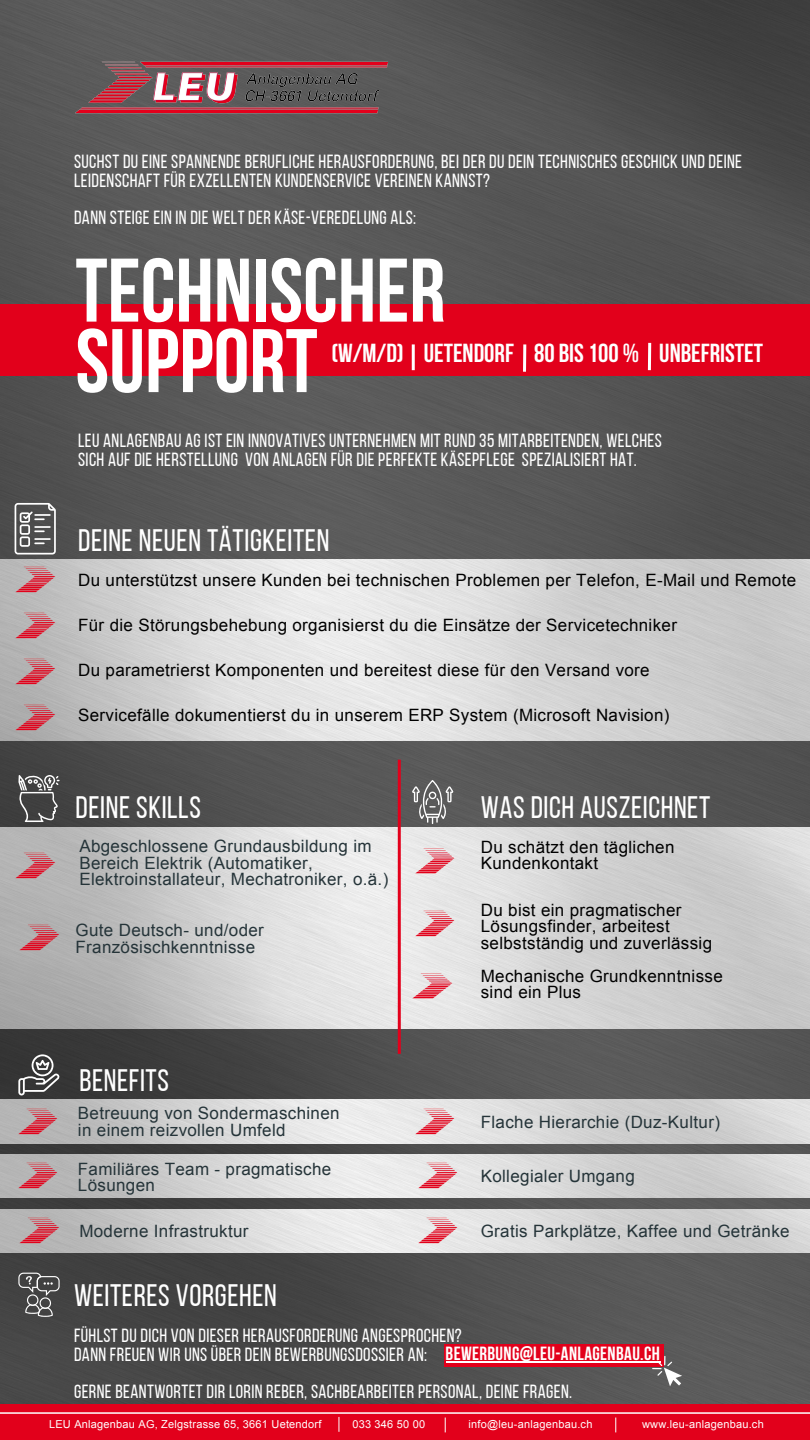
<style>
.page{position:relative;width:810px;height:1440px;background:#fff}
.page>*{position:absolute;margin:0;border:0;box-sizing:border-box;transform-origin:0 0}
.t1{font:700 90px/70.5px "Bebas Neue";color:#fff}
.t2{font:31px "Bebas Neue";letter-spacing:.02em;color:#fff}
.t3{font:700 26px "Bebas Neue";color:#fff}
.t4{font:19px/18.8px "Bebas Neue";letter-spacing:.02em;color:#fff}
.t5{font:700 19px "Bebas Neue";letter-spacing:.02em;color:#fff}
.t6{font:17px/16.5px "Arial";letter-spacing:.02em;color:#000}
.t7{font:17px/16.7px "Arial";letter-spacing:.02em;color:#253439}
.t8{font:11px "Arial";letter-spacing:.02em;color:#fff}
</style>
<div class="page">
<img style="left:0;top:0;width:809px;height:1405px">
<div style="left:0;top:305px;width:810px;height:71px;background:#e2001b"></div>
<img style="left:0;top:560px;width:810px;height:181px">
<img style="left:0;top:827px;width:810px;height:201px">
<img style="left:11px;top:849px;width:49px;height:34px">
<img style="left:410px;top:844px;width:50px;height:35px">
<img style="left:410px;top:907px;width:50px;height:34px">
<img style="left:408px;top:969px;width:49px;height:35px">
<svg style="left:18px;top:775px;width:42px;height:47px;background:#676767"></svg>
<svg style="left:412px;top:780px;width:41px;height:44px;background:#7a7a7a"></svg>
<svg style="left:15px;top:503px;width:41px;height:52px;background:#7e7e7e"></svg>
<img style="left:11px;top:563px;width:49px;height:34px">
<img style="left:11px;top:609px;width:49px;height:34px">
<img style="left:11px;top:655px;width:49px;height:34px">
<img style="left:11px;top:701px;width:49px;height:34px">
<svg style="left:18px;top:1054px;width:42px;height:41px;background:#656565"></svg>
<img style="left:0;top:1100px;width:810px;height:43px">
<img style="left:0;top:1154px;width:810px;height:44px">
<img style="left:13px;top:1105px;width:50px;height:34px">
<img style="left:13px;top:1159px;width:50px;height:34px">
<img style="left:0;top:1209px;width:810px;height:44px">
<img style="left:15px;top:1214px;width:49px;height:34px">
<img style="left:410px;top:1105px;width:50px;height:34px">
<img style="left:413px;top:1159px;width:50px;height:34px">
<img style="left:413px;top:1214px;width:50px;height:34px">
<div style="left:444px;top:1345px;width:220px;height:22px;background:#e2001b"></div>
<svg style="left:18px;top:1273px;width:42px;height:44px;background:#626262"></svg>
<hr style="left:398px;top:760px;width:3px;height:294px;background:#e3001b">
<svg style="left:652px;top:1356px;width:30px;height:30px"></svg>
<div style="left:0;top:1405px;width:810px;height:35px;background:#e2001b"></div>
<hr style="left:0;top:1412px;width:810px;height:2px;background:#fff">
<svg style="left:339px;top:1417px;width:1px;height:15px"></svg>
<img style="left:15px;top:921px;width:49px;height:34px">
<svg style="left:445px;top:1418px;width:1px;height:14px"></svg>
<svg style="left:615px;top:1418px;width:1px;height:14px"></svg>
<hr style="left:446px;top:1361px;width:214px;height:2px;background:#fff">
<hr style="left:412px;top:344px;width:3px;height:26px;background:#fff">
<svg style="left:523px;top:344px;width:4px;height:28px"></svg>
<svg style="left:647px;top:342px;width:5px;height:29px"></svg>
<img style="left:70px;top:54px;width:324px;height:67px">
<p class="t4" style="left:74px;top:154px;width:670px">SUCHST DU EINE SPANNENDE BERUFLICHE HERAUSFORDERUNG, BEI DER DU DEIN TECHNISCHES GESCHICK UND DEINE<br>LEIDENSCHAFT FÜR EXZELLENTEN KUNDENSERVICE VEREINEN KANNST?</p>
<p class="t4" style="left:74px;top:210px;width:344px">DANN STEIGE EIN IN DIE WELT DER KÄSE-VEREDELUNG ALS:</p>
<p class="t1" style="left:76px;top:264px;width:371px">TECHNISCHER<br>SUPPORT</p>
<p class="t3" style="left:332px;top:342px;width:433px">(W/M/D) UETENDORF 80 BIS 100 % UNBEFRISTET</p>
<p class="t4" style="left:78px;top:433px;width:585px">LEU ANLAGENBAU AG IST EIN INNOVATIVES UNTERNEHMEN MIT RUND 35 MITARBEITENDEN, WELCHES<br>SICH AUF DIE HERSTELLUNG VON ANLAGEN FÜR DIE PERFEKTE KÄSEPFLEGE SPEZIALISIERT HAT.</p>
<h6 class="t2" style="left:78px;top:528px;width:253px">DEINE NEUEN TÄTIGKEITEN</h6>
<p class="t6" style="left:78px;top:572px;width:719px">Du unterstützst unsere Kunden bei technischen Problemen per Telefon, E-Mail und Remote</p>
<p class="t6" style="left:78px;top:617px;width:600px">Für die Störungsbehebung organisierst du die Einsätze der Servicetechniker</p>
<p class="t6" style="left:78px;top:662px;width:573px">Du parametrierst Komponenten und bereitest diese für den Versand vore</p>
<p class="t6" style="left:78px;top:706px;width:593px">Servicefälle dokumentierst du in unserem ERP System (Microsoft Navision)</p>
<p class="t2" style="left:76px;top:795px;width:127px">DEINE SKILLS</p>
<h6 class="t2" style="left:481px;top:795px;width:231px">WAS DICH AUSZEICHNET</h6>
<p class="t7" style="left:79px;top:838px;width:310px">Abgeschlossene Grundausbildung im<br>Bereich Elektrik (Automatiker,<br>Elektroinstallateur, Mechatroniker, o.ä.)</p>
<p class="t6" style="left:481px;top:839px;width:195px">Du schätzt den täglichen<br>Kundenkontakt</p>
<p class="t6" style="left:481px;top:902px;width:233px">Du bist ein pragmatischer<br>Lösungsfinder, arbeitest selbstständig und zuverlässig</p>
<p class="t6" style="left:481px;top:968px;width:244px">Mechanische Grundkenntnisse sind ein Plus</p>
<p class="t7" style="left:76px;top:922px;width:190px">Gute Deutsch- und/oder<br>Französischkenntnisse</p>
<h6 class="t2" style="left:79px;top:1067px;width:91px">BENEFITS</h6>
<p class="t7" style="left:78px;top:1105px;width:263px">Betreuung von Sondermaschinen</p>
<p class="t7" style="left:78px;top:1121px;width:209px">in einem reizvollen Umfeld</p>
<p class="t7" style="left:78px;top:1161px;width:255px">Familiäres Team - pragmatische<br>Lösungen</p>
<p class="t7" style="left:79px;top:1223px;width:171px">Moderne Infrastruktur</p>
<p class="t2" style="left:74px;top:1283px;width:204px">WEITERES VORGEHEN</p>
<p class="t7" style="left:481px;top:1114px;width:241px">Flache Hierarchie (Duz-Kultur)</p>
<h6 class="t7" style="left:481px;top:1168px;width:156px">Kollegialer Umgang</h6>
<p class="t7" style="left:481px;top:1223px;width:310px">Gratis Parkplätze, Kaffee und Getränke</p>
<h5 class="t4" style="left:74px;top:1328px;width:389px">FÜHLST DU DICH VON DIESER HERAUSFORDERUNG ANGESPROCHEN?<br>DANN FREUEN WIR UNS ÜBER DEIN BEWERBUNGSDOSSIER AN:</h5>
<p class="t4" style="left:74px;top:1384px;width:500px">GERNE BEANTWORTET DIR LORIN REBER, SACHBEARBEITER PERSONAL, DEINE FRAGEN.</p>
<p class="t5" style="left:446px;top:1346px;width:216px">BEWERBUNG@LEU-ANLAGENBAU.CH</p>
<p class="t8" style="left:49px;top:1418px;width:274px">LEU Anlagenbau AG, Zelgstrasse 65, 3661 Uetendorf</p>
<p class="t8" style="left:352px;top:1418px;width:74px">033 346 50 00</p>
<p class="t8" style="left:469px;top:1419px;width:125px">info@leu-anlagenbau.ch</p>
<p class="t8" style="left:642px;top:1419px;width:123px">www.leu-anlagenbau.ch</p>
</div>
